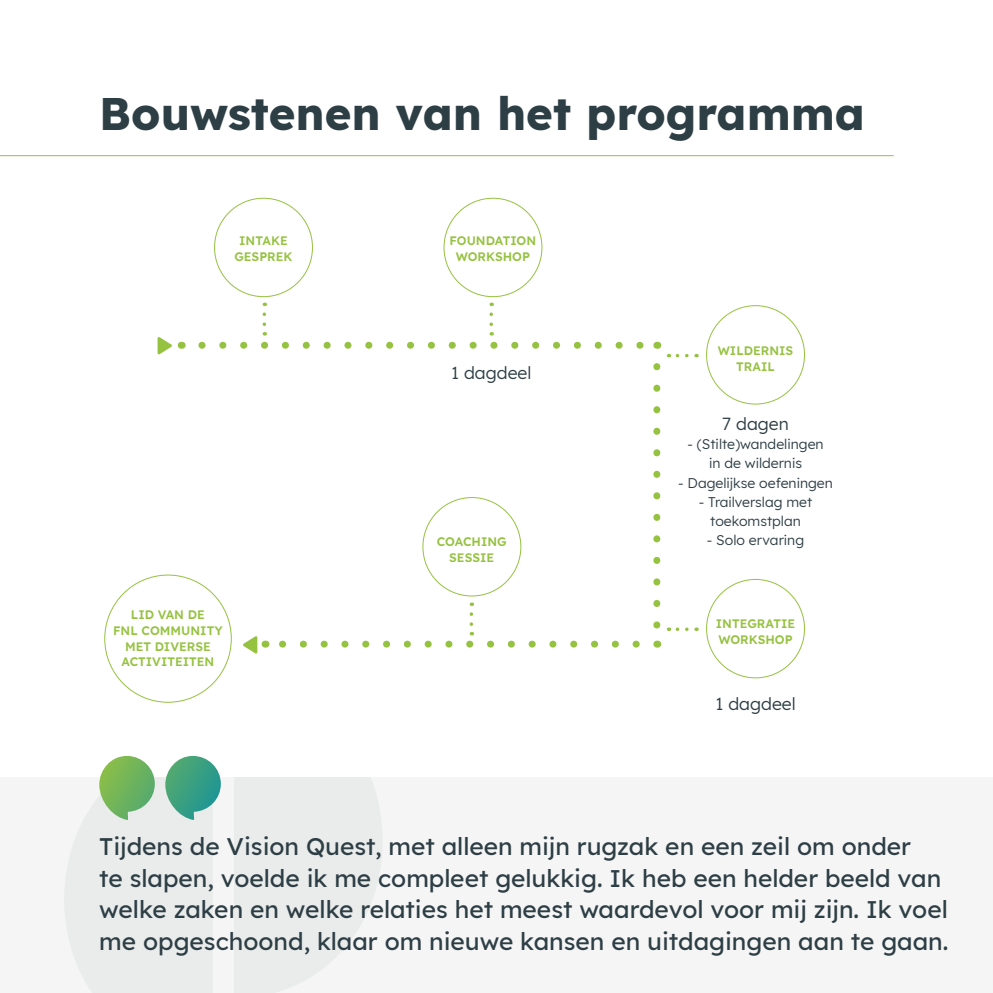
<style>
.page{position:relative;width:993px;height:993px;background:#fff}
.page>*{position:absolute;margin:0;border:0;box-sizing:border-box;transform-origin:0 0}
.t1{font:700 45.5px "Lexend";color:#2e3e45}
.t2{font:500 24.5px/31.5px "Lexend";color:#2e3e45}
.t3{font:17.5px "Lexend";color:#2e3e45}
.t4{font:14px/19.2px "Lexend";color:#2e3e45;text-align:center}
.t5{font:600 12.25px/15.8px "Lexend";color:#96c241;text-align:center}
</style>
<div class="page">
<svg style="left:202px;top:341px;width:442px;height:7px"></svg>
<svg style="left:653px;top:366px;width:7px;height:263px"></svg>
<svg style="left:262px;top:314px;width:4px;height:21px"></svg>
<svg style="left:668px;top:627px;width:18px;height:3px"></svg>
<svg style="left:668px;top:354px;width:18px;height:3px"></svg>
<svg style="left:489px;top:314px;width:4px;height:21px"></svg>
<svg style="left:279px;top:614px;width:357px;height:33px"></svg>
<svg style="left:157px;top:337px;width:15px;height:18px"></svg>
<svg style="left:243px;top:636px;width:15px;height:18px"></svg>
<hr style="left:0;top:155px;width:893px;height:1px;background:#96c241">
<div style="left:0;top:776px;width:992px;height:216px;background:#f5f5f6"></div>
<svg style="left:234px;top:777px;width:148px;height:215px"></svg>
<svg style="left:65px;top:755px;width:156px;height:237px"></svg>
<h1 class="t1" style="left:99px;top:77px;width:767px">Bouwstenen van het programma</h1>
<p class="t5" style="left:234px;top:232px;width:60px">INTAKE<br>GESPREK</p>
<p class="t5" style="left:449px;top:232px;width:88px">FOUNDATION<br>WORKSHOP</p>
<p class="t3" style="left:451px;top:359px;width:82px">1 dagdeel</p>
<p class="t5" style="left:436px;top:533px;width:71px">COACHING<br>SESSIE</p>
<p class="t5" style="left:717px;top:342px;width:77px">WILDERNIS<br>TRAIL</p>
<p class="t3" style="left:722px;top:411px;width:68px">7 dagen</p>
<p class="t4" style="left:687px;top:433px;width:138px">- (Stilte)wandelingen in de wildernis</p>
<p class="t4" style="left:678px;top:472px;width:156px">- Dagelijkse oefeningen</p>
<p class="t4" style="left:698px;top:491px;width:115px">- Trailverslag met toekomstplan</p>
<p class="t4" style="left:706px;top:530px;width:99px">- Solo ervaring</p>
<p class="t5" style="left:113px;top:606px;width:111px">LID VAN DE<br>FNL COMMUNITY<br>MET DIVERSE<br>ACTIVITEITEN</p>
<p class="t5" style="left:715px;top:614px;width:81px;text-align:left">INTEGRATIE<br>WORKSHOP</p>
<p class="t3" style="left:715px;top:690px;width:82px">1 dagdeel</p>
<p class="t2" style="left:99px;top:828px;width:850px">Tijdens de Vision Quest, met alleen mijn rugzak en een zeil om onder<br>te slapen, voelde ik me compleet gelukkig. Ik heb een helder beeld van welke zaken en welke relaties het meest waardevol voor mij zijn. Ik voel me opgeschoond, klaar om nieuwe kansen en uitdagingen aan te gaan.</p>
</div>
